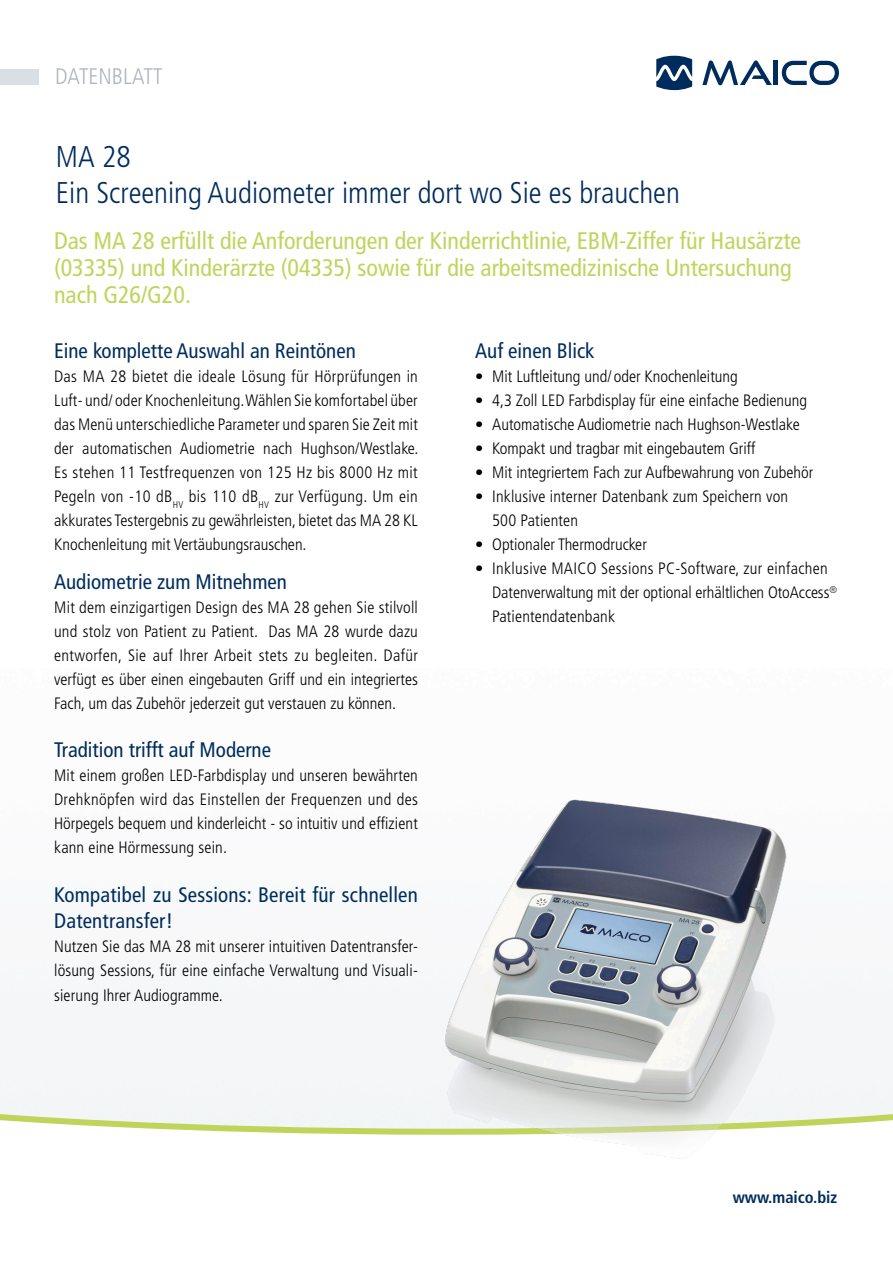
<style>
.page{position:relative;width:893px;height:1263px;background:#fff}
.page>*{position:absolute;margin:0;border:0;box-sizing:border-box;transform-origin:0 0}
.t1{font:300 condensed 30px/36px "Frutiger LT Std";color:#002c5d}
.t2{font:condensed 24px/27px "Frutiger LT Std";color:#c0d45c}
.t3{font:300 condensed 22.5px "Frutiger LT Std";color:#adb5bb}
.t4{font:condensed 21px/25.2px "Frutiger LT Std";color:#002c5d}
.t5{font:300 condensed 16.5px/24px "Frutiger LT Std";color:#000;text-align:justify}
.t6{font:700 condensed 16.5px "Frutiger LT Std";color:#002c5d}
</style>
<div class="page">
<svg style="left:0;top:1110px;width:298px;height:24px"></svg>
<svg style="left:702px;top:60px;width:70px;height:25px"></svg>
<hr style="left:774px;top:61px;width:4px;height:24px;background:#002c5d">
<svg style="left:782px;top:61px;width:57px;height:24px"></svg>
<svg style="left:656px;top:56px;width:36px;height:34px"></svg>
<img style="left:298px;top:764px;width:595px;height:396px">
<div style="left:0;top:69px;width:38px;height:16px;background:#d9dfe2"></div>
<h3 class="t3" style="left:55px;top:64px;width:109px">DATENBLATT</h3>
<h1 class="t1" style="left:56px;top:139px;width:625px">MA 28<br>Ein Screening Audiometer immer dort wo Sie es brauchen</h1>
<h2 class="t2" style="left:54px;top:227px;width:749px">Das MA 28 erfüllt die Anforderungen der Kinderrichtlinie, EBM-Ziffer für Hausärzte (03335) und Kinderärzte (04335) sowie für die arbeitsmedizinische Untersuchung nach G26/G20.</h2>
<p class="t4" style="left:54px;top:338px;width:303px">Eine komplette Auswahl an Reintönen</p>
<p class="t5" style="left:54px;top:365px;width:366px">Das MA 28 bietet die ideale Lösung für Hörprüfungen in Luft- und/ oder Knochenleitung. Wählen Sie komfortabel über das Menü unterschiedliche Parameter und sparen Sie Zeit mit der automatischen Audiometrie nach Hughson/Westlake.<br>Es stehen 11 Testfrequenzen von 125 Hz bis 8000 Hz mit Pegeln von -10 dB<sub>HV</sub> bis 110 dB<sub>HV</sub> zur Verfügung. Um ein akkurates Testergebnis zu gewährleisten, bietet das MA 28 KL Knochenleitung mit Vertäubungsrauschen.</p>
<p class="t4" style="left:54px;top:569px;width:234px">Audiometrie zum Mitnehmen</p>
<p class="t5" style="left:54px;top:596px;width:365px">Mit dem einzigartigen Design des MA 28 gehen Sie stilvoll und stolz von Patient zu Patient. Das MA 28 wurde dazu entworfen, Sie auf Ihrer Arbeit stets zu begleiten. Dafür verfügt es über einen eingebauten Griff und ein integriertes Fach, um das Zubehör jederzeit gut verstauen zu können.</p>
<p class="t4" style="left:54px;top:737px;width:218px">Tradition trifft auf Moderne</p>
<p class="t5" style="left:54px;top:764px;width:365px">Mit einem großen LED-Farbdisplay und unseren bewährten Drehknöpfen wird das Einstellen der Frequenzen und des Hörpegels bequem und kinderleicht - so intuitiv und effizient kann eine Hörmessung sein.</p>
<p class="t4" style="left:54px;top:883px;width:365px">Kompatibel zu Sessions: Bereit für schnellen<br>Datentransfer!</p>
<p class="t5" style="left:54px;top:934px;width:365px;line-height:24.6px">Nutzen Sie das MA 28 mit unserer intuitiven Datentransfer&shy;lösung Sessions, für eine einfache Verwaltung und Visuali&shy;sierung Ihrer Audiogramme.</p>
<p class="t4" style="left:475px;top:338px;width:121px">Auf einen Blick</p>
<p class="t5" style="left:475px;top:365px;width:264px">• Mit Luftleitung und/ oder Knochenleitung</p>
<p class="t5" style="left:475px;top:389px;width:333px">• 4,3 Zoll LED Farbdisplay für eine einfache Bedienung</p>
<p class="t5" style="left:475px;top:413px;width:326px">• Automatische Audiometrie nach Hughson-Westlake</p>
<p class="t5" style="left:475px;top:437px;width:282px">• Kompakt und tragbar mit eingebautem Griff</p>
<p class="t5" style="left:475px;top:461px;width:340px">• Mit integriertem Fach zur Aufbewahrung von Zubehör</p>
<p class="t5" style="left:492px;top:485px;width:297px;text-indent:-17px">• Inklusive interner Datenbank zum Speichern von<br>500 Patienten</p>
<p class="t5" style="left:475px;top:533px;width:173px">• Optionaler Thermodrucker</p>
<p class="t5" style="left:492px;top:557px;width:346px;text-align:left;text-indent:-17px">• Inklusive MAICO Sessions PC-Software, zur einfachen<br>Datenverwaltung mit der optional erhältlichen OtoAccess<sup>®<br></sup>Patientendatenbank</p>
<p class="t6" style="left:733px;top:1188px;width:106px">www.maico.biz</p>
</div>
